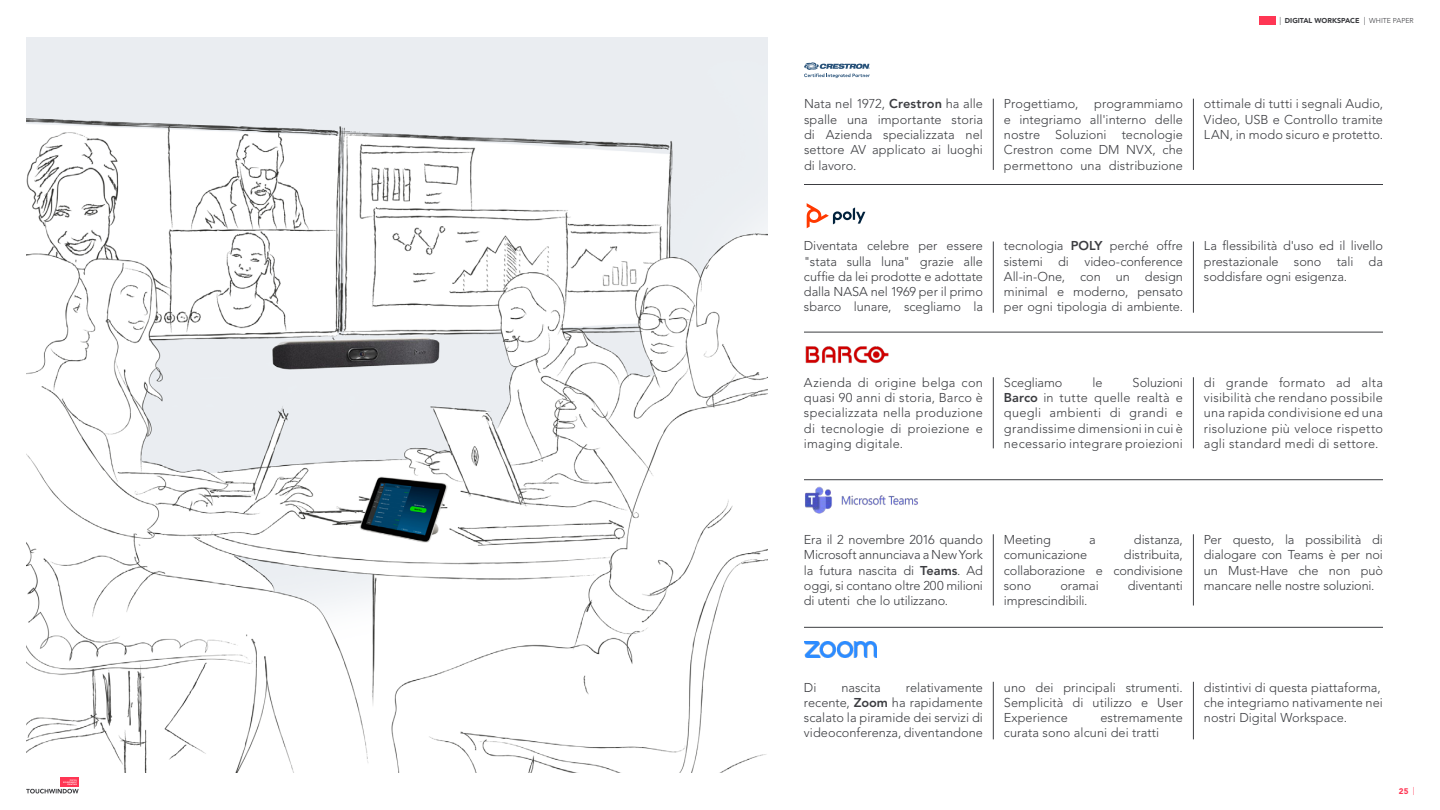
<style>
.page{position:relative;width:1440px;height:810px;background:#fff}
.page>*{position:absolute;margin:0;border:0;box-sizing:border-box;transform-origin:0 0}
.t1{font:300 12.75px/15.3px "Avenir LT Std";letter-spacing:.005em;color:#3c3d41;text-align:justify}
.t2{font:900 8.1px "Avenir LT Std";color:#ff3654}
.t3{font:900 7.05px "Avenir LT Std";color:#3c3d41}
.s1{font-weight:300;font-size:8.1px}
.s2{font-weight:300}
.s3{font-weight:800}
</style>
<div class="page">
<img style="left:26px;top:38px;width:741px;height:734px">
<div style="left:1259px;top:16px;width:16px;height:8px;background:#ff3654"></div>
<div style="left:60px;top:777px;width:19px;height:10px;background:#ff3654"></div>
<svg style="left:26px;top:779px;width:53px;height:15px"></svg>
<hr style="left:804px;top:184px;width:579px;height:1px;background:#3c3d41">
<hr style="left:804px;top:332px;width:579px;height:1px;background:#3c3d41">
<hr style="left:804px;top:479px;width:579px;height:1px;background:#3c3d41">
<hr style="left:804px;top:627px;width:579px;height:1px;background:#3c3d41">
<svg style="left:804px;top:62px;width:66px;height:16px"></svg>
<svg style="left:807px;top:203px;width:58px;height:25px"></svg>
<img style="left:804px;top:641px;width:73px;height:16px">
<img style="left:805px;top:346px;width:84px;height:17px">
<img style="left:805px;top:486px;width:113px;height:28px">
<hr style="left:993px;top:534px;width:1px;height:72px;background:#3c3d41">
<hr style="left:993px;top:682px;width:1px;height:57px;background:#3c3d41">
<hr style="left:993px;top:377px;width:1px;height:71px;background:#3c3d41">
<hr style="left:993px;top:242px;width:1px;height:71px;background:#3c3d41">
<hr style="left:993px;top:99px;width:1px;height:71px;background:#3c3d41">
<hr style="left:1193px;top:534px;width:1px;height:72px;background:#3c3d41">
<hr style="left:1193px;top:682px;width:1px;height:57px;background:#3c3d41">
<hr style="left:1193px;top:377px;width:1px;height:71px;background:#3c3d41">
<hr style="left:1193px;top:242px;width:1px;height:71px;background:#3c3d41">
<hr style="left:1193px;top:99px;width:1px;height:71px;background:#3c3d41">
<p class="t3" style="left:1279px;top:16px;width:136px"><span class="s1">|</span> DIGITAL WORKSPACE <span class="s1">|</span> <span class="s2">WHITE PAPER</span></p>
<p class="t1" style="left:804px;top:96px;width:181px">Nata nel 1972, <span class="s3">Crestron</span> ha alle spalle una importante storia di Azienda specializzata nel settore AV applicato ai luoghi di lavoro.</p>
<p class="t1" style="left:1004px;top:96px;width:181px">Progettiamo, programmiamo e integriamo all'interno delle nostre Soluzioni tecnologie Crestron come DM NVX, che permettono una distribuzione</p>
<p class="t1" style="left:1204px;top:96px;width:181px">ottimale di tutti i segnali Audio, Video, USB e Controllo tramite LAN, in modo sicuro e protetto.</p>
<p class="t1" style="left:804px;top:238px;width:181px">Diventata celebre per essere "stata sulla luna" grazie alle cuffie da lei prodotte e adottate dalla NASA nel 1969 per il primo sbarco lunare, scegliamo la</p>
<p class="t1" style="left:1004px;top:238px;width:181px">tecnologia <span class="s3">POLY</span> perché offre sistemi di video-conference All-in-One, con un design minimal e moderno, pensato per ogni tipologia di ambiente.</p>
<p class="t1" style="left:1204px;top:238px;width:181px">La flessibilità d'uso ed il livello prestazionale sono tali da soddisfare ogni esigenza.</p>
<p class="t1" style="left:1004px;top:375px;width:181px;text-indent:129px">Soluzioni <span class="s3">Barco</span> in tutte quelle realtà e quegli ambienti di grandi e grandissime dimensioni in cui è necessario integrare proiezioni</p>
<p class="t1" style="left:1204px;top:375px;width:181px">di grande formato ad alta visibilità che rendano possibile una rapida condivisione ed una risoluzione più veloce rispetto agli standard medi di settore.</p>
<p class="t1" style="left:804px;top:375px;width:181px">Azienda di origine belga con quasi 90 anni di storia, Barco è specializzata nella produzione di tecnologie di proiezione e imaging digitale.</p>
<p class="t1" style="left:1004px;top:375px;width:60px">Scegliamo</p>
<p class="t1" style="left:1093px;top:375px;width:12px">le</p>
<p class="t1" style="left:804px;top:532px;width:181px">Era il 2 novembre 2016 quando Microsoft annunciava a New York la futura nascita di <span class="s3">Teams</span>. Ad oggi, si contano oltre 200 milioni di utenti che lo utilizzano.</p>
<p class="t1" style="left:1004px;top:532px;width:48px">Meeting</p>
<p class="t1" style="left:1089px;top:532px;width:8px">a</p>
<p class="t1" style="left:1134px;top:532px;width:50px">distanza,</p>
<p class="t1" style="left:1004px;top:547px;width:181px;text-indent:120px">distribuita, collaborazione e condivisione sono</p>
<p class="t1" style="left:1004px;top:547px;width:85px">comunicazione</p>
<p class="t1" style="left:1060px;top:578px;width:40px">oramai</p>
<p class="t1" style="left:1128px;top:578px;width:57px">diventanti</p>
<p class="t1" style="left:1004px;top:593px;width:85px">imprescindibili.</p>
<p class="t1" style="left:1204px;top:532px;width:181px">Per questo, la possibilità di dialogare con Teams è per noi un Must-Have che non può mancare nelle nostre soluzioni.</p>
<p class="t1" style="left:804px;top:680px;width:181px;text-indent:102px">relativamente recente, <span class="s3">Zoom</span> ha rapidamente scalato la piramide dei servizi di videoconferenza, diventandone</p>
<p class="t1" style="left:1004px;top:680px;width:181px">uno dei principali strumenti.<br>Semplicità di utilizzo e User Experience</p>
<p class="t1" style="left:804px;top:680px;width:14px">Di</p>
<p class="t1" style="left:841px;top:680px;width:41px">nascita</p>
<p class="t1" style="left:1004px;top:710px;width:180px;text-indent:97px">estremamente curata sono alcuni dei tratti</p>
<p class="t1" style="left:1204px;top:680px;width:181px;text-align:left">distintivi di questa piattaforma, che integriamo nativamente nei nostri Digital Workspace.</p>
<p class="t2" style="left:1399px;top:786px;width:17px">25 <span class="s2">|</span></p>
</div>
